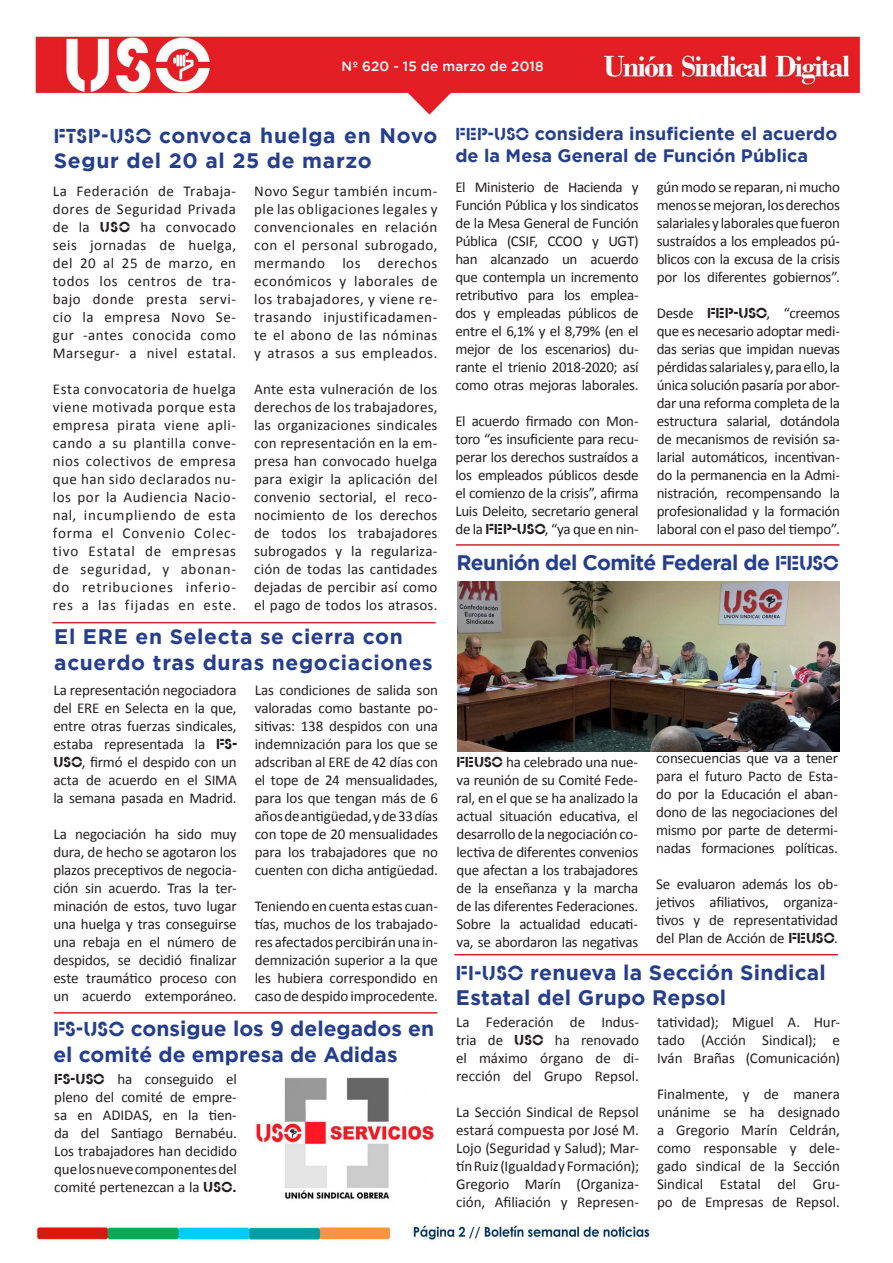
<style>
.page{position:relative;width:893px;height:1263px;background:#fff}
.page>*{position:absolute;margin:0;border:0;box-sizing:border-box;transform-origin:0 0}
.t1{font:700 21px/25.2px "Gotham";letter-spacing:.01em;color:#253f8e}
.t2{font:700 21px/25.2px "Gotham";letter-spacing:.03em;color:#253f8e}
.t3{font:700 21px "Gotham";letter-spacing:-.03em;color:#253f8e}
.t4{font:700 18px/21.6px "Gotham";color:#253f8e}
.t5{font:15px/18px "Calibri";letter-spacing:-.01em;color:#231f20;text-align:justify}
.t6{font:500 13.5px "Gotham";letter-spacing:.015em;color:#fff}
.s1{font-family:"Glaser Ste D";font-weight:400}
.s2{font-family:"Glaser Ste D"}
</style>
<div class="page">
<img style="left:34px;top:35px;width:829px;height:82px">
<img style="left:35px;top:1225px;width:616px;height:18px">
<hr style="left:456px;top:544px;width:383px;height:2px;background:#d1232a">
<hr style="left:54px;top:1012px;width:384px;height:1px;background:#d1232a">
<hr style="left:52px;top:622px;width:384px;height:1px;background:#d1232a">
<img style="left:254px;top:1077px;width:180px;height:122px">
<hr style="left:454px;top:954px;width:384px;height:1px;background:#d1232a">
<img style="left:457px;top:581px;width:382px;height:171px">
<p class="t6" style="left:342px;top:58px;width:204px">Nº 620 - 15 de marzo de 2018</p>
<p class="t2" style="left:54px;top:123px;width:385px"><span class="s1">FTSp-USO</span> convoca huelga en Novo<br>Segur del 20 al 25 de marzo</p>
<p class="t5" style="left:53px;top:182px;width:185px">La Federación de Trabaja&shy;dores de Seguridad Privada de la <span class="s2">USO</span> ha convocado seis jornadas de huelga, del 20 al 25 de marzo, en todos los centros de tra&shy;bajo donde presta servi&shy;cio la empresa Novo Se&shy;gur -antes conocida como Marsegur- a nivel estatal.</p>
<p class="t5" style="left:53px;top:380px;width:185px">Esta convocatoria de huelga viene motivada porque esta empresa pirata viene apli&shy;cando a su plantilla conve&shy;nios colectivos de empresa que han sido declarados nu&shy;los por la Audiencia Nacio&shy;nal, incumpliendo de esta forma el Convenio Colec&shy;tivo Estatal de empresas de seguridad, y abonan&shy;do retribuciones inferio&shy;res a las fijadas en este.</p>
<p class="t5" style="left:254px;top:182px;width:185px">Novo Segur también incum&shy;ple las obligaciones legales y convencionales en relación con el personal subrogado, mermando los derechos económicos y laborales de los trabajadores, y viene re&shy;trasando injustificadamen&shy;te el abono de las nóminas y atrasos a sus empleados.</p>
<p class="t5" style="left:254px;top:380px;width:185px">Ante esta vulneración de los derechos de los trabajadores, las organizaciones sindicales con representación en la em&shy;presa han convocado huelga para exigir la aplicación del convenio sectorial, el reco&shy;nocimiento de los derechos de todos los trabajadores subrogados y la regulariza&shy;ción de todas las cantidades dejadas de percibir así como el pago de todos los atrasos.</p>
<p class="t2" style="left:54px;top:624px;width:380px">El ERE en Selecta se cierra con acuerdo tras duras negociaciones</p>
<p class="t5" style="left:53px;top:681px;width:185px">La representación negociadora del ERE en Selecta en la que, entre otras fuerzas sindicales, estaba representada la <span class="s2">FS-USO</span>, firmó el despido con un acta de acuerdo en el SIMA la semana pasada en Madrid.</p>
<p class="t5" style="left:53px;top:825px;width:185px">La negociación ha sido muy dura, de hecho se agotaron los plazos preceptivos de negocia&shy;ción sin acuerdo. Tras la ter&shy;minación de estos, tuvo lugar una huelga y tras conseguirse una rebaja en el número de despidos, se decidió finalizar este traumático proceso con un acuerdo extemporáneo.</p>
<p class="t5" style="left:255px;top:681px;width:185px">Las condiciones de salida son valoradas como bastante po&shy;sitivas: 138 despidos con una indemnización para los que se adscriban al ERE de 42 días con el tope de 24 mensualidades, para los que tengan más de 6 años de antigüedad, y de 33 días con tope de 20 mensualidades para los trabajadores que no cuenten con dicha antigüedad.</p>
<p class="t5" style="left:255px;top:897px;width:185px">Teniendo en cuenta estas cuan&shy;tías, muchos de los trabajado&shy;res afectados percibirán una in&shy;demnización superior a la que les hubiera correspondido en caso de despido improcedente.</p>
<p class="t1" style="left:53px;top:1016px;width:382px"><span class="s1">FS-USO</span> consigue los 9 delegados en el comité de empresa de Adidas</p>
<p class="t5" style="left:54px;top:1070px;width:184px"><span class="s2">FS-USO</span> ha conseguido el pleno del comité de empre&shy;sa en ADIDAS, en la tien&shy;da del Santiago Bernabéu.</p>
<p class="t5" style="left:54px;top:1142px;width:184px">Los trabajadores han decidido que los nueve componentes del comité pertenezcan a la <span class="s2">USO.</span></p>
<p class="t4" style="left:455px;top:123px;width:384px"><span class="s1">FEP-USO</span> considera insuficiente el acuerdo de la Mesa General de Función Pública</p>
<p class="t5" style="left:455px;top:178px;width:185px">El Ministerio de Hacienda y Función Pública y los sindicatos de la Mesa General de Función Pública (CSIF, CCOO y UGT) han alcanzado un acuerdo que contempla un incremento retributivo para los emplea&shy;dos y empleadas públicos de entre el 6,1% y el 8,79% (en el mejor de los escenarios) du&shy;rante el trienio 2018-2020; así como otras mejoras laborales.</p>
<p class="t5" style="left:455px;top:412px;width:185px">El acuerdo firmado con Mon&shy;toro “es insuficiente para recu&shy;perar los derechos sustraídos a los empleados públicos desde el comienzo de la crisis”, afirma Luis Deleito, secretario general de la <span class="s2">FEP-USO</span>, “ya que en nin-</p>
<p class="t5" style="left:657px;top:178px;width:185px">gún modo se reparan, ni mucho menos se mejoran, los derechos salariales y laborales que fueron sustraídos a los empleados pú&shy;blicos con la excusa de la crisis por los diferentes gobiernos”.</p>
<p class="t5" style="left:657px;top:304px;width:185px">Desde <span class="s2">FEP-USO</span>, “creemos que es necesario adoptar medi&shy;das serias que impidan nuevas pérdidas salariales y, para ello, la única solución pasaría por abor&shy;dar una reforma completa de la estructura salarial, dotándola de mecanismos de revisión sa&shy;larial automáticos, incentivan&shy;do la permanencia en la Admi&shy;nistración, recompensando la profesionalidad y la formación laboral con el paso del tiempo”.</p>
<p class="t3" style="left:456px;top:550px;width:384px">Reunión del Comité Federal de <span class="s1">FEUSO</span></p>
<p class="t5" style="left:456px;top:753px;width:183px"><span class="s2">FEUSO</span> ha celebrado una nue&shy;va reunión de su Comité Fede&shy;ral, en el que se ha analizado la actual situación educativa, el desarrollo de la negociación co&shy;lectiva de diferentes convenios que afectan a los trabajadores de la enseñanza y la marcha de las diferentes Federaciones.</p>
<p class="t5" style="left:456px;top:915px;width:183px">Sobre la actualidad educati&shy;va, se abordaron las negativas</p>
<p class="t5" style="left:656px;top:749px;width:183px">consecuencias que va a tener para el futuro Pacto de Esta&shy;do por la Educación el aban&shy;dono de las negociaciones del mismo por parte de determi&shy;nadas formaciones políticas.</p>
<p class="t5" style="left:656px;top:875px;width:183px">Se evaluaron además los ob&shy;jetivos afiliativos, organiza&shy;tivos y de representatividad del Plan de Acción de <span class="s2">FEUSO</span>.</p>
<p class="t1" style="left:456px;top:960px;width:372px"><span class="s1">FI-USO</span> renueva la Sección Sindical<br>Estatal del Grupo Repsol</p>
<p class="t5" style="left:456px;top:1013px;width:185px">La Federación de Indus&shy;tria de <span class="s2">USO</span> ha renovado el máximo órgano de di&shy;rección del Grupo Repsol.</p>
<p class="t5" style="left:456px;top:1103px;width:185px">La Sección Sindical de Repsol estará compuesta por José M.<br>Lojo (Seguridad y Salud); Mar&shy;tín Ruiz (Igualdad y Formación);</p>
<p class="t5" style="left:456px;top:1175px;width:184px">Gregorio Marín (Organiza&shy;ción, Afiliación y Represen-</p>
<p class="t5" style="left:657px;top:1013px;width:185px">tatividad); Miguel A. Hur&shy;tado (Acción Sindical); e</p>
<p class="t5" style="left:657px;top:1049px;width:184px">Iván Brañas (Comunicación)</p>
<p class="t5" style="left:657px;top:1085px;width:185px">Finalmente, y de manera unánime se ha designado a Gregorio Marín Celdrán, como responsable y dele&shy;gado sindical de la Sección Sindical Estatal del Gru&shy;po de Empresas de Repsol.</p>
</div>
